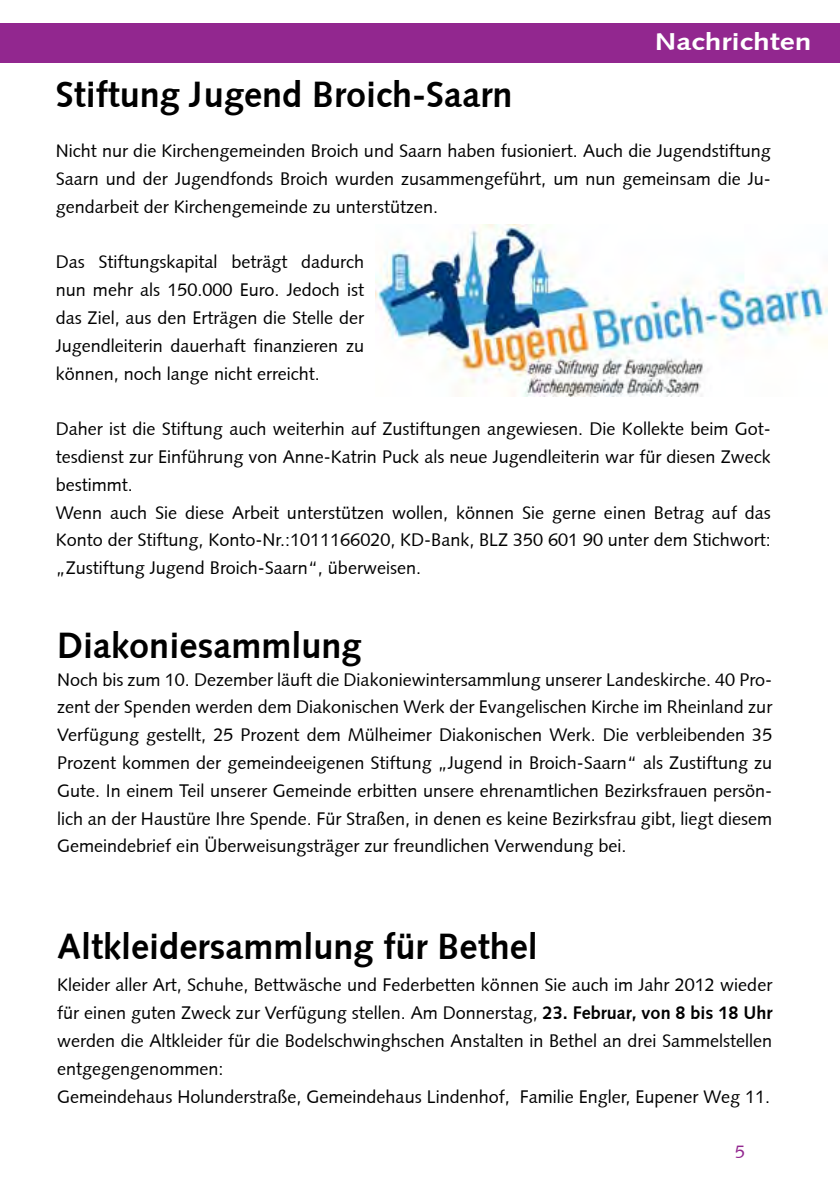
<style>
.page{position:relative;width:840px;height:1191px;background:#fff}
.page>*{position:absolute;margin:0;border:0;box-sizing:border-box;transform-origin:0 0}
.t1{font:700 36px "Syntax";color:#000}
.t2{font:700 24px "Syntax";color:#fff;scale:1.25 1}
.t3{font:18px/27.8px "Syntax";color:#000;text-align:justify}
.t4{font:18px "Syntax";color:#92278f}
.s1{font-weight:700}
</style>
<div class="page">
<div style="left:0;top:23px;width:839px;height:39px;background:#92278f"></div>
<img style="left:375px;top:224px;width:452px;height:172px">
<h2 class="t2" style="left:654px;top:28px;width:127px">Nachrichten</h2>
<h1 class="t1" style="left:56px;top:73px;width:458px">Stiftung Jugend Broich-Saarn</h1>
<p class="t3" style="left:56px;top:137px;width:716px">Nicht nur die Kirchengemeinden Broich und Saarn haben fusioniert. Auch die Jugendstiftung Saarn und der Jugendfonds Broich wurden zusammengeführt, um nun gemeinsam die Ju&shy;gendarbeit der Kirchengemeinde zu unterstützen.</p>
<p class="t3" style="left:56px;top:248px;width:309px">Das Stiftungskapital beträgt dadurch nun mehr als 150.000 Euro. Jedoch ist das Ziel, aus den Erträgen die Stelle der Jugendleiterin dauerhaft finanzieren zu können, noch lange nicht erreicht.</p>
<p class="t3" style="left:56px;top:415px;width:716px;text-align:left">Daher ist die Stiftung auch weiterhin auf Zustiftungen angewiesen. Die Kollekte beim Got&shy;tesdienst zur Einführung von Anne-Katrin Puck als neue Jugendleiterin war für diesen Zweck bestimmt.<br>Wenn auch Sie diese Arbeit unterstützen wollen, können Sie gerne einen Betrag auf das Konto der Stiftung, Konto-Nr.:1011166020, KD-Bank, BLZ 350 601 90 unter dem Stichwort: „Zustiftung Jugend Broich-Saarn“, überweisen.</p>
<h1 class="t1" style="left:57px;top:625px;width:306px">Diakoniesammlung</h1>
<p class="t3" style="left:57px;top:665px;width:716px">Noch bis zum 10. Dezember läuft die Diakoniewintersammlung unserer Landeskirche. 40 Pro&shy;zent der Spenden werden dem Diakonischen Werk der Evangelischen Kirche im Rheinland zur Verfügung gestellt, 25 Prozent dem Mülheimer Diakonischen Werk. Die verbleibenden 35<br>Prozent kommen der gemeindeeigenen Stiftung „Jugend in Broich-Saarn“ als Zustiftung zu Gute. In einem Teil unserer Gemeinde erbitten unsere ehrenamtlichen Bezirksfrauen persön&shy;lich an der Haustüre Ihre Spende. Für Straßen, in denen es keine Bezirksfrau gibt, liegt diesem Gemeindebrief ein Überweisungsträger zur freundlichen Verwendung bei.</p>
<h1 class="t1" style="left:57px;top:926px;width:482px">Altkleidersammlung für Bethel</h1>
<p class="t3" style="left:57px;top:971px;width:716px;text-align:left">Kleider aller Art, Schuhe, Bettwäsche und Federbetten können Sie auch im Jahr 2012 wieder für einen guten Zweck zur Verfügung stellen. Am Donnerstag, <span class="s1">23. Februar, von 8 bis 18 Uhr </span>werden die Altkleider für die Bodelschwinghschen Anstalten in Bethel an drei Sammelstellen entgegengenommen:<br>Gemeindehaus Holunderstraße, Gemeindehaus Lindenhof, Familie Engler, Eupener Weg 11.</p>
<p class="t4" style="left:734px;top:1141px;width:12px">5</p>
</div>
